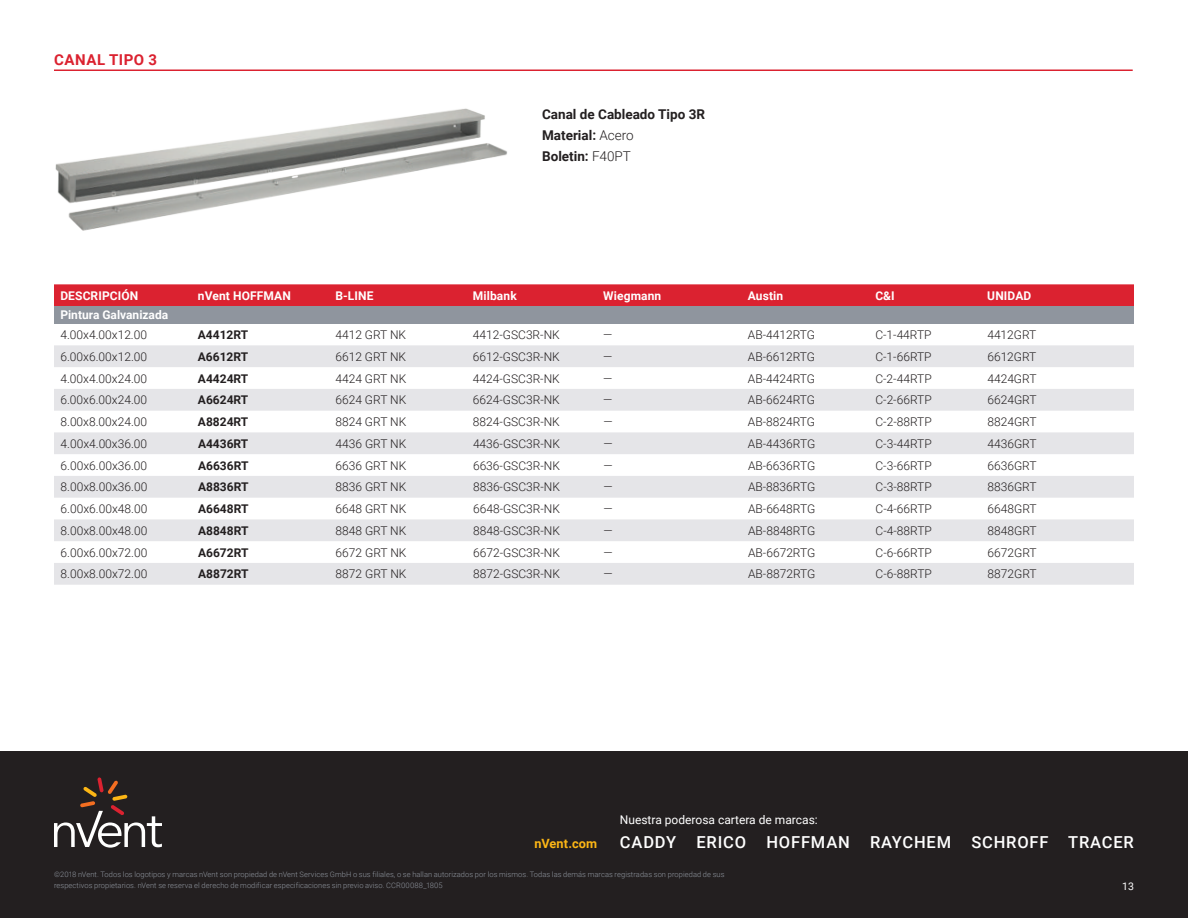
<style>
.page{position:relative;width:1188px;height:918px;background:#fff}
.page>*{position:absolute;margin:0;border:0;box-sizing:border-box;transform-origin:0 0}
.t1{font:500 16.5px "Roboto";letter-spacing:.05em;color:#fff}
.t2{font:700 15px "Roboto";letter-spacing:.035em;color:#db2230}
.t3{font:700 13.5px/21px "Roboto";color:#231f20}
.t4{font:700 12.75px "Roboto";letter-spacing:.015em;color:#fcb615}
.t5{font:300 12px "Roboto";color:#231f20}
.t6{font:700 12px "Roboto";color:#231f20}
.t7{font:700 12px "Roboto";letter-spacing:.01em;color:#fff}
.t8{font:12px "Roboto";color:#fff}
.t9{font:10.5px "Roboto";color:#fff}
.t10{font:300 7.5px/10.5px "Roboto";letter-spacing:.01em;color:#8f959e}
.s1{font-weight:300}
</style>
<div class="page">
<div style="left:54px;top:284px;width:1080px;height:22px;background:#db2230"></div>
<div style="left:54px;top:306px;width:1080px;height:18px;background:#8f959e"></div>
<svg style="left:54px;top:345px;width:1080px;height:240px;fill:#e5e5e8"></svg>
<hr style="left:54px;top:70px;width:1079px;height:1px;background:#db2230">
<img style="left:55px;top:108px;width:452px;height:123px">
<div style="left:0;top:752px;width:1188px;height:166px;background:#231f20"></div>
<svg style="left:54px;top:777px;width:108px;height:71px"></svg>
<p class="t2" style="left:54px;top:49px;width:104px">CANAL TIPO 3</p>
<p class="t3" style="left:542px;top:104px;width:164px">Canal de Cableado Tipo 3R<br>Material: <span class="s1">Acero<br></span>Boletin: <span class="s1">F40PT</span></p>
<p class="t7" style="left:60px;top:287px;width:79px">DESCRIPCIÓN</p>
<p class="t7" style="left:198px;top:287px;width:95px">nVent HOFFMAN</p>
<p class="t7" style="left:335px;top:287px;width:40px">B-LINE</p>
<p class="t7" style="left:473px;top:287px;width:45px">Milbank</p>
<p class="t7" style="left:603px;top:287px;width:60px">Wiegmann</p>
<p class="t7" style="left:748px;top:287px;width:37px">Austin</p>
<p class="t7" style="left:875px;top:287px;width:21px">C&amp;I</p>
<p class="t7" style="left:987px;top:287px;width:46px">UNIDAD</p>
<p class="t7" style="left:60px;top:307px;width:109px">Pintura Galvanizada</p>
<p class="t5" style="left:60px;top:326px;width:88px">4.00x4.00x12.00</p>
<p class="t6" style="left:198px;top:326px;width:52px">A4412RT</p>
<p class="t5" style="left:335px;top:326px;width:72px">4412 GRT NK</p>
<p class="t5" style="left:473px;top:326px;width:88px">4412-GSC3R-NK</p>
<p class="t5" style="left:603px;top:326px;width:11px">—</p>
<p class="t5" style="left:748px;top:326px;width:69px">AB-4412RTG</p>
<p class="t5" style="left:875px;top:326px;width:58px">C-1-44RTP</p>
<p class="t5" style="left:987px;top:326px;width:51px">4412GRT</p>
<p class="t5" style="left:60px;top:348px;width:88px">6.00x6.00x12.00</p>
<p class="t6" style="left:198px;top:348px;width:52px">A6612RT</p>
<p class="t5" style="left:335px;top:348px;width:72px">6612 GRT NK</p>
<p class="t5" style="left:473px;top:348px;width:88px">6612-GSC3R-NK</p>
<p class="t5" style="left:603px;top:348px;width:11px">—</p>
<p class="t5" style="left:748px;top:348px;width:69px">AB-6612RTG</p>
<p class="t5" style="left:875px;top:348px;width:58px">C-1-66RTP</p>
<p class="t5" style="left:987px;top:348px;width:51px">6612GRT</p>
<p class="t5" style="left:60px;top:370px;width:88px">4.00x4.00x24.00</p>
<p class="t6" style="left:198px;top:370px;width:52px">A4424RT</p>
<p class="t5" style="left:335px;top:370px;width:72px">4424 GRT NK</p>
<p class="t5" style="left:473px;top:370px;width:88px">4424-GSC3R-NK</p>
<p class="t5" style="left:603px;top:370px;width:11px">—</p>
<p class="t5" style="left:748px;top:370px;width:69px">AB-4424RTG</p>
<p class="t5" style="left:875px;top:370px;width:58px">C-2-44RTP</p>
<p class="t5" style="left:987px;top:370px;width:51px">4424GRT</p>
<p class="t5" style="left:60px;top:392px;width:88px">6.00x6.00x24.00</p>
<p class="t6" style="left:198px;top:392px;width:52px">A6624RT</p>
<p class="t5" style="left:335px;top:392px;width:72px">6624 GRT NK</p>
<p class="t5" style="left:473px;top:392px;width:88px">6624-GSC3R-NK</p>
<p class="t5" style="left:603px;top:392px;width:11px">—</p>
<p class="t5" style="left:748px;top:392px;width:69px">AB-6624RTG</p>
<p class="t5" style="left:875px;top:392px;width:58px">C-2-66RTP</p>
<p class="t5" style="left:987px;top:392px;width:51px">6624GRT</p>
<p class="t5" style="left:60px;top:413px;width:88px">8.00x8.00x24.00</p>
<p class="t6" style="left:198px;top:413px;width:52px">A8824RT</p>
<p class="t5" style="left:335px;top:413px;width:72px">8824 GRT NK</p>
<p class="t5" style="left:473px;top:413px;width:88px">8824-GSC3R-NK</p>
<p class="t5" style="left:603px;top:413px;width:11px">—</p>
<p class="t5" style="left:748px;top:413px;width:69px">AB-8824RTG</p>
<p class="t5" style="left:875px;top:413px;width:58px">C-2-88RTP</p>
<p class="t5" style="left:987px;top:413px;width:51px">8824GRT</p>
<p class="t5" style="left:61px;top:435px;width:88px">4.00x4.00x36.00</p>
<p class="t6" style="left:198px;top:435px;width:52px">A4436RT</p>
<p class="t5" style="left:336px;top:435px;width:72px">4436 GRT NK</p>
<p class="t5" style="left:473px;top:435px;width:88px">4436-GSC3R-NK</p>
<p class="t5" style="left:603px;top:435px;width:11px">—</p>
<p class="t5" style="left:748px;top:435px;width:69px">AB-4436RTG</p>
<p class="t5" style="left:876px;top:435px;width:58px">C-3-44RTP</p>
<p class="t5" style="left:987px;top:435px;width:51px">4436GRT</p>
<p class="t5" style="left:61px;top:457px;width:88px">6.00x6.00x36.00</p>
<p class="t6" style="left:198px;top:457px;width:52px">A6636RT</p>
<p class="t5" style="left:336px;top:457px;width:72px">6636 GRT NK</p>
<p class="t5" style="left:473px;top:457px;width:88px">6636-GSC3R-NK</p>
<p class="t5" style="left:603px;top:457px;width:11px">—</p>
<p class="t5" style="left:748px;top:457px;width:69px">AB-6636RTG</p>
<p class="t5" style="left:876px;top:457px;width:58px">C-3-66RTP</p>
<p class="t5" style="left:987px;top:457px;width:51px">6636GRT</p>
<p class="t5" style="left:61px;top:479px;width:88px">8.00x8.00x36.00</p>
<p class="t6" style="left:198px;top:479px;width:52px">A8836RT</p>
<p class="t5" style="left:336px;top:479px;width:72px">8836 GRT NK</p>
<p class="t5" style="left:473px;top:479px;width:88px">8836-GSC3R-NK</p>
<p class="t5" style="left:603px;top:479px;width:11px">—</p>
<p class="t5" style="left:748px;top:479px;width:69px">AB-8836RTG</p>
<p class="t5" style="left:876px;top:479px;width:58px">C-3-88RTP</p>
<p class="t5" style="left:988px;top:479px;width:51px">8836GRT</p>
<p class="t5" style="left:61px;top:500px;width:88px">6.00x6.00x48.00</p>
<p class="t6" style="left:198px;top:500px;width:52px">A6648RT</p>
<p class="t5" style="left:336px;top:500px;width:72px">6648 GRT NK</p>
<p class="t5" style="left:473px;top:500px;width:88px">6648-GSC3R-NK</p>
<p class="t5" style="left:603px;top:500px;width:11px">—</p>
<p class="t5" style="left:748px;top:500px;width:69px">AB-6648RTG</p>
<p class="t5" style="left:876px;top:500px;width:58px">C-4-66RTP</p>
<p class="t5" style="left:988px;top:500px;width:51px">6648GRT</p>
<p class="t5" style="left:61px;top:522px;width:88px">8.00x8.00x48.00</p>
<p class="t6" style="left:198px;top:522px;width:52px">A8848RT</p>
<p class="t5" style="left:336px;top:522px;width:72px">8848 GRT NK</p>
<p class="t5" style="left:473px;top:522px;width:88px">8848-GSC3R-NK</p>
<p class="t5" style="left:603px;top:522px;width:11px">—</p>
<p class="t5" style="left:748px;top:522px;width:69px">AB-8848RTG</p>
<p class="t5" style="left:876px;top:522px;width:58px">C-4-88RTP</p>
<p class="t5" style="left:988px;top:522px;width:51px">8848GRT</p>
<p class="t5" style="left:61px;top:544px;width:88px">6.00x6.00x72.00</p>
<p class="t6" style="left:198px;top:544px;width:52px">A6672RT</p>
<p class="t5" style="left:336px;top:544px;width:72px">6672 GRT NK</p>
<p class="t5" style="left:473px;top:544px;width:88px">6672-GSC3R-NK</p>
<p class="t5" style="left:603px;top:544px;width:11px">—</p>
<p class="t5" style="left:748px;top:544px;width:69px">AB-6672RTG</p>
<p class="t5" style="left:876px;top:544px;width:58px">C-6-66RTP</p>
<p class="t5" style="left:988px;top:544px;width:51px">6672GRT</p>
<p class="t5" style="left:61px;top:566px;width:88px">8.00x8.00x72.00</p>
<p class="t6" style="left:198px;top:566px;width:52px">A8872RT</p>
<p class="t5" style="left:336px;top:566px;width:72px">8872 GRT NK</p>
<p class="t5" style="left:473px;top:566px;width:88px">8872-GSC3R-NK</p>
<p class="t5" style="left:604px;top:566px;width:11px">—</p>
<p class="t5" style="left:748px;top:566px;width:69px">AB-8872RTG</p>
<p class="t5" style="left:876px;top:566px;width:58px">C-6-88RTP</p>
<p class="t5" style="left:988px;top:566px;width:51px">8872GRT</p>
<p class="t8" style="left:620px;top:811px;width:199px">Nuestra poderosa cartera de marcas:</p>
<p class="t4" style="left:534px;top:834px;width:64px">nVent.com</p>
<h1 class="t1" style="left:620px;top:830px;width:516px">CADDY ERICO HOFFMAN RAYCHEM SCHROFF TRACER</h1>
<p class="t10" style="left:54px;top:869px;width:672px">©2018 nVent. Todos los logotipos y marcas nVent son propiedad de nVent Services GmbH o sus filiales, o se hallan autorizados por los mismos. Todas las demás marcas registradas son propiedad de sus respectivos propietarios. nVent se reserva el derecho de modificar especificaciones sin previo aviso. CCR00088_1805</p>
<p class="t9" style="left:1122px;top:879px;width:13px">13</p>
</div>
